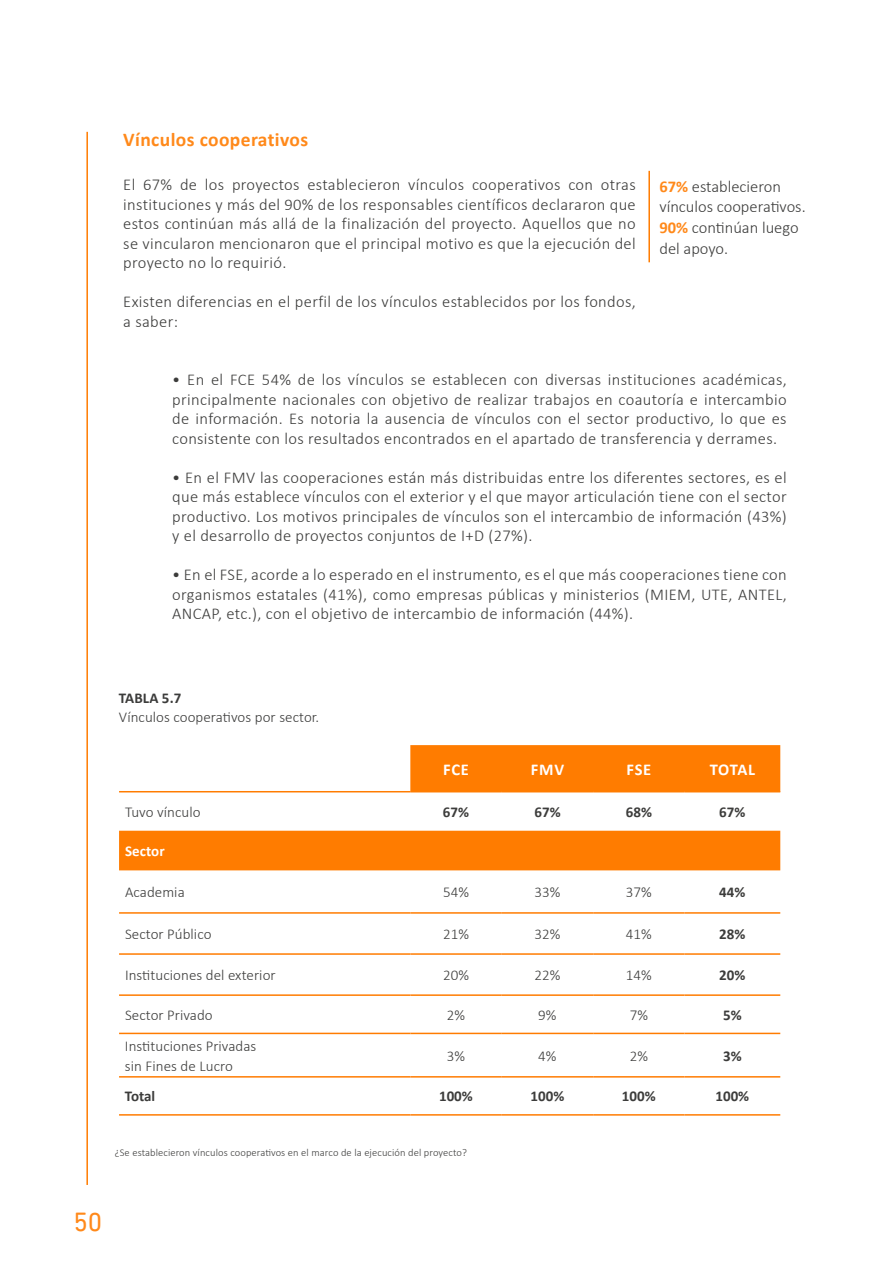
<style>
.page{position:relative;width:893px;height:1263px;background:#fff}
.page>*{position:absolute;margin:0;border:0;box-sizing:border-box;transform-origin:0 0}
.t1{font:26.7px "aniifont";color:#ff891a}
.t2{font:700 19.5px "Calibri";letter-spacing:.02em;color:#ff891a}
.t3{font:300 16.5px/19.5px "Calibri";letter-spacing:.02em;color:#3c3c3b;text-align:justify}
.t4{font:300 16.5px/20.7px "Calibri";color:#3c3c3b}
.t5{font:700 16.5px "Calibri";letter-spacing:.04em;color:#fff}
.t6{font:300 15px/19.5px "Calibri";letter-spacing:.005em;color:#3c3c3b}
.t7{font:700 15px "Calibri";color:#3c3c3b}
.t8{font:700 15px "Calibri";letter-spacing:.005em;color:#fff}
.t9{font:300 10.5px "Calibri";letter-spacing:.01em;color:#3c3c3b}
.s1{font-weight:700;color:#ff891a}
</style>
<div class="page">
<hr style="left:86px;top:132px;width:2px;height:1053px;background:#ff7c00">
<svg style="left:119px;top:745px;width:661px;height:125px;fill:#ff7c00"></svg>
<hr style="left:119px;top:791px;width:291px;height:1px;background:#ff7c00">
<hr style="left:410px;top:791px;width:92px;height:1px;background:#ff7c00">
<hr style="left:502px;top:791px;width:91px;height:1px;background:#ff7c00">
<hr style="left:593px;top:791px;width:92px;height:1px;background:#ff7c00">
<hr style="left:685px;top:791px;width:95px;height:1px;background:#ff7c00">
<hr style="left:119px;top:912px;width:291px;height:2px;background:#ff7c00">
<hr style="left:410px;top:912px;width:92px;height:2px;background:#ff7c00">
<hr style="left:502px;top:912px;width:91px;height:2px;background:#ff7c00">
<hr style="left:593px;top:912px;width:92px;height:2px;background:#ff7c00">
<hr style="left:685px;top:912px;width:95px;height:2px;background:#ff7c00">
<hr style="left:119px;top:953px;width:291px;height:2px;background:#ff7c00">
<hr style="left:410px;top:953px;width:92px;height:2px;background:#ff7c00">
<hr style="left:502px;top:953px;width:91px;height:2px;background:#ff7c00">
<hr style="left:593px;top:953px;width:92px;height:2px;background:#ff7c00">
<hr style="left:685px;top:953px;width:95px;height:2px;background:#ff7c00">
<hr style="left:119px;top:994px;width:291px;height:2px;background:#ff7c00">
<hr style="left:410px;top:994px;width:92px;height:2px;background:#ff7c00">
<hr style="left:502px;top:994px;width:91px;height:2px;background:#ff7c00">
<hr style="left:593px;top:994px;width:92px;height:2px;background:#ff7c00">
<hr style="left:685px;top:994px;width:95px;height:2px;background:#ff7c00">
<hr style="left:119px;top:1033px;width:291px;height:1px;background:#ff7c00">
<hr style="left:410px;top:1033px;width:92px;height:1px;background:#ff7c00">
<hr style="left:502px;top:1033px;width:91px;height:1px;background:#ff7c00">
<hr style="left:593px;top:1033px;width:92px;height:1px;background:#ff7c00">
<hr style="left:685px;top:1033px;width:95px;height:1px;background:#ff7c00">
<hr style="left:119px;top:1076px;width:291px;height:1px;background:#ff7c00">
<hr style="left:410px;top:1076px;width:92px;height:1px;background:#ff7c00">
<hr style="left:502px;top:1076px;width:91px;height:1px;background:#ff7c00">
<hr style="left:593px;top:1076px;width:92px;height:1px;background:#ff7c00">
<hr style="left:685px;top:1076px;width:95px;height:1px;background:#ff7c00">
<hr style="left:119px;top:1114px;width:291px;height:1px;background:#ff7c00">
<hr style="left:410px;top:1114px;width:92px;height:1px;background:#ff7c00">
<hr style="left:502px;top:1114px;width:91px;height:1px;background:#ff7c00">
<hr style="left:593px;top:1114px;width:92px;height:1px;background:#ff7c00">
<hr style="left:685px;top:1114px;width:95px;height:1px;background:#ff7c00">
<hr style="left:648px;top:171px;width:2px;height:91px;background:#ff7c00">
<p class="t2" style="left:123px;top:126px;width:186px">Vínculos cooperativos</p>
<p class="t3" style="left:123px;top:175px;width:514px">El 67% de los proyectos establecieron vínculos cooperativos con otras instituciones y más del 90% de los responsables científicos declararon que estos continúan más allá de la finalización del proyecto. Aquellos que no se vincularon mencionaron que el principal motivo es que la ejecución del proyecto no lo requirió.</p>
<p class="t3" style="left:123px;top:292px;width:514px">Existen diferencias en el perfil de los vínculos establecidos por los fondos, a saber:</p>
<p class="t4" style="left:659px;top:176px;width:148px"><span class="s1">67%</span> establecieron vínculos cooperativos.<br><span class="s1">90%</span> continúan luego del apoyo.</p>
<p class="t3" style="left:172px;top:370px;width:616px">• En el FCE 54% de los vínculos se establecen con diversas instituciones académicas, principalmente nacionales con objetivo de realizar trabajos en coautoría e intercambio de información. Es notoria la ausencia de vínculos con el sector productivo, lo que es consistente con los resultados encontrados en el apartado de transferencia y derrames.</p>
<p class="t3" style="left:172px;top:467px;width:616px">• En el FMV las cooperaciones están más distribuidas entre los diferentes sectores, es el que más establece vínculos con el exterior y el que mayor articulación tiene con el sector productivo. Los motivos principales de vínculos son el intercambio de información (43%) y el desarrollo de proyectos conjuntos de I+D (27%).</p>
<p class="t3" style="left:172px;top:565px;width:616px">• En el FSE, acorde a lo esperado en el instrumento, es el que más cooperaciones tiene con organismos estatales (41%), como empresas públicas y ministerios (MIEM, UTE, ANTEL, ANCAP, etc.), con el objetivo de intercambio de información (44%).</p>
<p class="t7" style="left:119px;top:687px;width:64px">TABLA 5.7</p>
<p class="t6" style="left:119px;top:708px;width:202px">Vínculos cooperativos por sector.</p>
<p class="t5" style="left:443px;top:757px;width:27px">FCE</p>
<p class="t5" style="left:531px;top:757px;width:35px">FMV</p>
<p class="t5" style="left:627px;top:757px;width:26px">FSE</p>
<p class="t5" style="left:710px;top:757px;width:47px">TOTAL</p>
<p class="t6" style="left:125px;top:802px;width:77px">Tuvo vínculo</p>
<p class="t7" style="left:443px;top:801px;width:28px">67%</p>
<p class="t7" style="left:534px;top:801px;width:28px">67%</p>
<p class="t7" style="left:626px;top:801px;width:28px">68%</p>
<p class="t7" style="left:719px;top:801px;width:28px">67%</p>
<p class="t8" style="left:125px;top:840px;width:41px">Sector</p>
<p class="t6" style="left:125px;top:882px;width:61px">Academia</p>
<p class="t6" style="left:443px;top:882px;width:27px">54%</p>
<p class="t6" style="left:534px;top:882px;width:27px">33%</p>
<p class="t6" style="left:626px;top:882px;width:27px">37%</p>
<p class="t7" style="left:719px;top:882px;width:28px">44%</p>
<p class="t6" style="left:125px;top:924px;width:88px">Sector Público</p>
<p class="t6" style="left:443px;top:924px;width:27px">21%</p>
<p class="t6" style="left:534px;top:924px;width:27px">32%</p>
<p class="t6" style="left:626px;top:924px;width:27px">41%</p>
<p class="t7" style="left:719px;top:923px;width:28px">28%</p>
<p class="t6" style="left:125px;top:965px;width:152px">Instituciones del exterior</p>
<p class="t6" style="left:443px;top:965px;width:27px">20%</p>
<p class="t6" style="left:534px;top:965px;width:27px">22%</p>
<p class="t6" style="left:626px;top:965px;width:27px">14%</p>
<p class="t7" style="left:719px;top:964px;width:28px">20%</p>
<p class="t6" style="left:125px;top:1005px;width:89px">Sector Privado</p>
<p class="t6" style="left:447px;top:1005px;width:20px">2%</p>
<p class="t6" style="left:538px;top:1005px;width:20px">9%</p>
<p class="t6" style="left:630px;top:1005px;width:20px">7%</p>
<p class="t7" style="left:723px;top:1004px;width:20px">5%</p>
<p class="t6" style="left:125px;top:1036px;width:133px">Instituciones Privadas sin Fines de Lucro</p>
<p class="t6" style="left:447px;top:1046px;width:20px">3%</p>
<p class="t6" style="left:538px;top:1046px;width:20px">4%</p>
<p class="t6" style="left:630px;top:1046px;width:20px">2%</p>
<p class="t7" style="left:723px;top:1045px;width:20px">3%</p>
<p class="t7" style="left:125px;top:1086px;width:32px">Total</p>
<p class="t7" style="left:439px;top:1086px;width:35px">100%</p>
<p class="t7" style="left:530px;top:1086px;width:35px">100%</p>
<p class="t7" style="left:622px;top:1086px;width:35px">100%</p>
<p class="t7" style="left:715px;top:1086px;width:35px">100%</p>
<p class="t9" style="left:115px;top:1146px;width:354px">¿Se establecieron vínculos cooperativos en el marco de la ejecución del proyecto?</p>
<h1 class="t1" style="left:74px;top:1206px;width:30px">50</h1>
</div>
